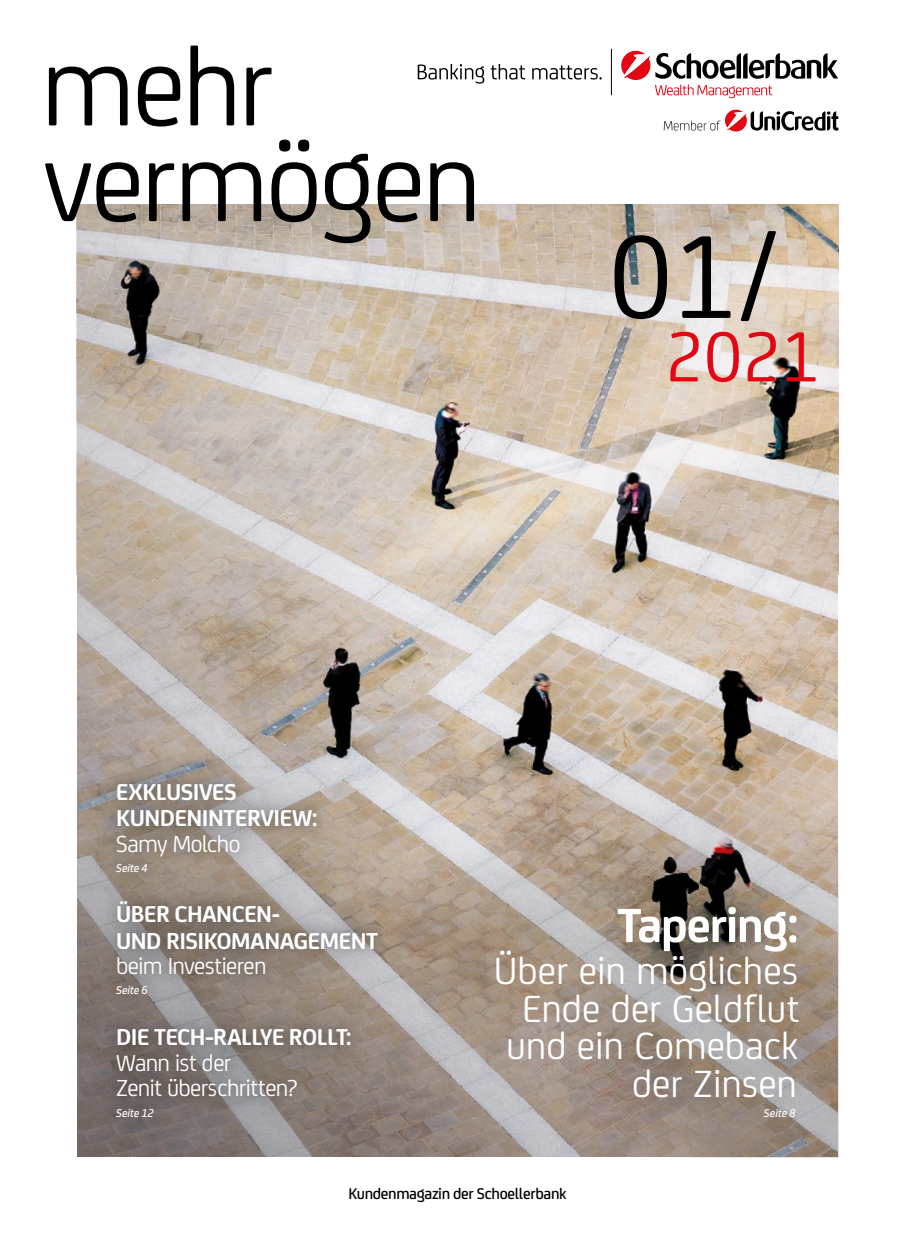
<style>
.page{position:relative;width:915px;height:1234px;background:#fff}
.page>*{position:absolute;margin:0;border:0;box-sizing:border-box;transform-origin:0 0}
.t1{font:126px "Uni Credit";color:#000}
.t2{font:117.9px/95.6px "Uni Credit";letter-spacing:-.025em;color:#000}
.t3{font:75.6px "Uni Credit";color:#e30613}
.t4{font:700 51.15px "Uni Credit";letter-spacing:-.03em;color:#fff}
.t5{font:40.5px/37.5px "Uni Credit";color:#fff;text-align:right}
.t6{font:700 24.75px/26.7px "Uni Credit";letter-spacing:-.02em;color:#fff}
.t7{font:24.75px/25.5px "Uni Credit";letter-spacing:-.03em;color:#fff}
.t8{font:500 16.5px "Uni Credit";letter-spacing:-.02em;color:#000}
.t9{font:italic 500 12px "Uni Credit";letter-spacing:-.01em;color:#fff}
</style>
<div class="page">
<img style="left:608px;top:204px;width:230px;height:480px">
<svg style="left:77px;top:204px;width:531px;height:498px;background:#c8bdb2"></svg>
<svg style="left:663px;top:110px;width:175px;height:21px"></svg>
<svg style="left:621px;top:51px;width:216px;height:47px"></svg>
<hr style="left:610px;top:49px;width:1px;height:46px;background:#000">
<svg style="left:417px;top:64px;width:67px;height:20px"></svg>
<svg style="left:490px;top:64px;width:35px;height:16px"></svg>
<svg style="left:532px;top:65px;width:69px;height:15px"></svg>
<div style="left:79px;top:990px;width:306px;height:164px;background:#000;opacity:.5"></div>
<img style="left:210px;top:684px;width:628px;height:473px">
<div style="left:78px;top:866px;width:334px;height:165px;background:#000;opacity:.5"></div>
<div style="left:78px;top:744px;width:272px;height:165px;background:#000;opacity:.5"></div>
<h2 class="t2" style="left:41px;top:32px;width:442px">mehr vermögen</h2>
<h1 class="t1" style="left:607px;top:186px;width:172px">01/</h1>
<h3 class="t3" style="left:664px;top:302px;width:157px">2021</h3>
<p class="t6" style="left:116px;top:776px;width:203px">EXKLUSIVES<br>KUNDENINTERVIEW:</p>
<p class="t7" style="left:116px;top:829px;width:126px">Samy Molcho</p>
<p class="t9" style="left:116px;top:858px;width:33px">Seite 4</p>
<p class="t6" style="left:116px;top:898px;width:263px">ÜBER CHANCEN-<br>UND RISIKOMANAGEMENT</p>
<p class="t7" style="left:116px;top:951px;width:152px">beim Investieren</p>
<p class="t9" style="left:116px;top:980px;width:33px">Seite 6</p>
<h3 class="t4" style="left:616px;top:886px;width:183px">Tapering:</h3>
<h3 class="t5" style="left:494px;top:949px;width:307px">Über ein mögliches<br>Ende der Geldflut und ein Comeback der Zinsen</h3>
<p class="t6" style="left:116px;top:1021px;width:237px">DIE TECH-RALLYE ROLLT:</p>
<p class="t7" style="left:116px;top:1048px;width:183px">Wann ist der<br>Zenit überschritten?</p>
<p class="t9" style="left:116px;top:1103px;width:39px">Seite 12</p>
<p class="t9" style="left:763px;top:1103px;width:33px">Seite 8</p>
<p class="t8" style="left:348px;top:1180px;width:219px">Kundenmagazin der Schoellerbank</p>
</div>
